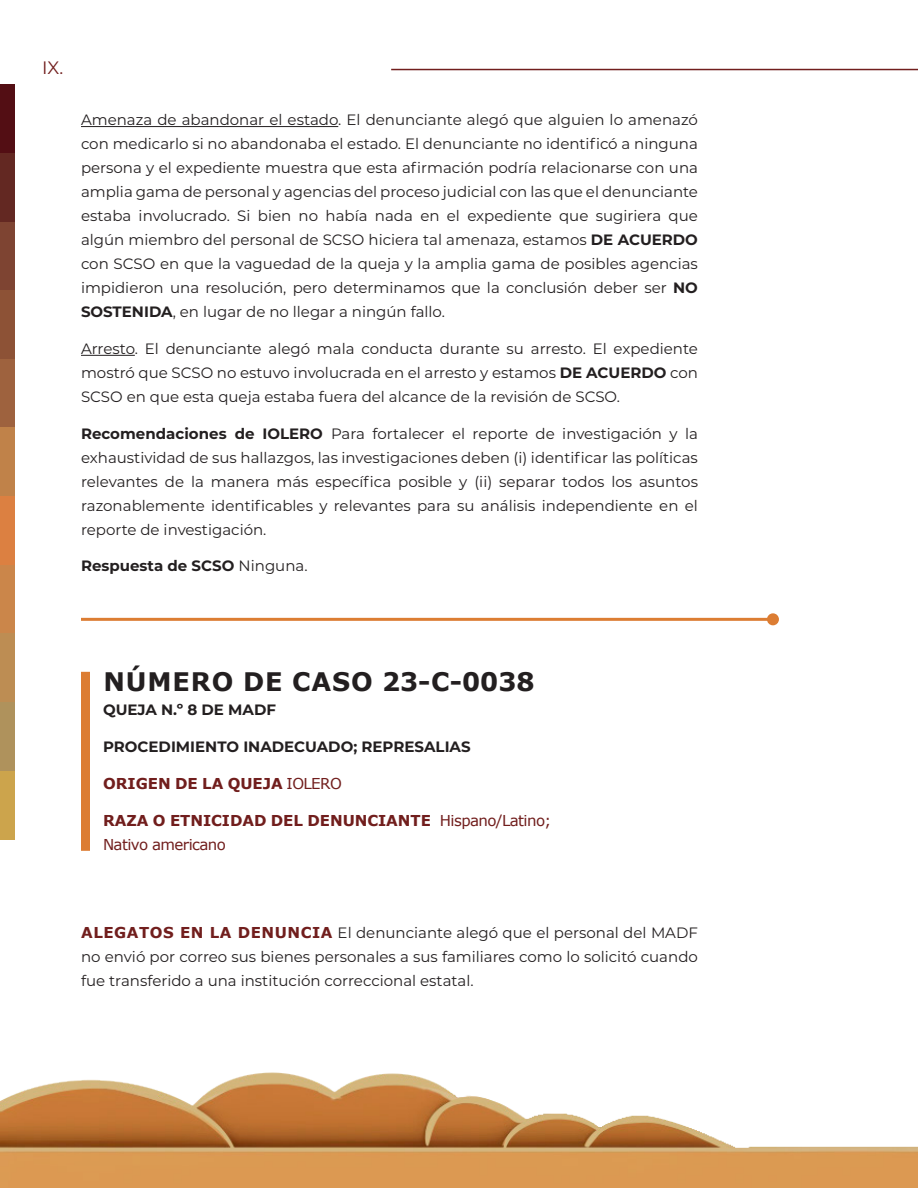
<style>
.page{position:relative;width:918px;height:1188px;background:#fff}
.page>*{position:absolute;margin:0;border:0;box-sizing:border-box;transform-origin:0 0}
.t1{font:700 25.5px "Verdana";letter-spacing:.035em;color:#231f20}
.t2{font:18px "Montserrat";color:#711e1d}
.t3{font:15px/24px "Montserrat";color:#231f20;text-align:justify}
.t4{font:700 15px "Montserrat";color:#231f20}
.t5{font:15px/24px "Verdana";letter-spacing:-.04em;color:#711e1d}
.t6{font:700 15px "Verdana";letter-spacing:-.005em;color:#711e1d}
.s1{font-weight:700}
.s2{font-weight:400}
.s3{font-family:"Verdana";font-weight:700;color:#711e1d}
</style>
<div class="page">
<hr style="left:391px;top:69px;width:527px;height:1px;background:#711e1d">
<div style="left:0;top:84px;width:15px;height:69px;background:#530e14"></div>
<div style="left:0;top:153px;width:15px;height:69px;background:#632822"></div>
<div style="left:0;top:222px;width:15px;height:68px;background:#7e4432"></div>
<div style="left:0;top:290px;width:15px;height:69px;background:#8d5236"></div>
<div style="left:0;top:359px;width:15px;height:69px;background:#9e623e"></div>
<div style="left:0;top:428px;width:15px;height:68px;background:#c08249"></div>
<div style="left:0;top:496px;width:15px;height:69px;background:#dc8041"></div>
<div style="left:0;top:565px;width:15px;height:69px;background:#cb864a"></div>
<div style="left:0;top:634px;width:15px;height:68px;background:#bd8d53"></div>
<div style="left:0;top:702px;width:15px;height:69px;background:#af925c"></div>
<div style="left:0;top:771px;width:15px;height:68px;background:#cca44c"></div>
<img style="left:0;top:1072px;width:918px;height:116px">
<hr style="left:81px;top:618px;width:692px;height:3px;background:#dc7d33">
<div style="left:767px;top:613px;width:12px;height:12px;background:#dc7d33;border-radius:50%"></div>
<div style="left:81px;top:672px;width:9px;height:179px;background:#dc7d33"></div>
<hr style="left:81px;top:126px;width:257px;height:1px;background:#231f20">
<hr style="left:81px;top:355px;width:54px;height:1px;background:#231f20">
<p class="t2" style="left:42px;top:56px;width:23px">IX.</p>
<p class="t3" style="left:81px;top:107px;width:619px">Amenaza de abandonar el estado. El denunciante alegó que alguien lo amenazó con medicarlo si no abandonaba el estado. El denunciante no identifcó a ninguna persona y el expediente muestra que esta afrmación podría relacionarse con una amplia gama de personal y agencias del proceso judicial con las que el denunciante estaba involucrado. Si bien no había nada en el expediente que sugiriera que algún miembro del personal de SCSO hiciera tal amenaza, estamos <span class="s1">DE ACUERDO </span>con SCSO en que la vaguedad de la queja y la amplia gama de posibles agencias impidieron una resolución, pero determinamos que la conclusión deber ser <span class="s1">NO SOSTENIDA</span>, en lugar de no llegar a ningún fallo.</p>
<p class="t3" style="left:81px;top:336px;width:618px">Arresto. El denunciante alegó mala conducta durante su arresto. El expediente mostró que SCSO no estuvo involucrada en el arresto y estamos <span class="s1">DE ACUERDO</span> con SCSO en que esta queja estaba fuera del alcance de la revisión de SCSO.</p>
<p class="t3" style="left:81px;top:421px;width:619px"><span class="s1">Recomendaciones de IOLERO</span> Para fortalecer el reporte de investigación y la exhaustividad de sus hallazgos, las investigaciones deben (i) identifcar las políticas relevantes de la manera más específca posible y (ii) separar todos los asuntos razonablemente identifcables y relevantes para su análisis independiente en el reporte de investigación.</p>
<p class="t4" style="left:81px;top:555px;width:228px">Respuesta de SCSO <span class="s2">Ninguna.</span></p>
<h3 class="t1" style="left:103px;top:665px;width:433px">NÚMERO DE CASO 23-C-0038</h3>
<h3 class="t4" style="left:103px;top:699px;width:174px">QUEJA N.º 8 DE MADF</h3>
<h3 class="t4" style="left:103px;top:736px;width:369px">PROCEDIMIENTO INADECUADO; REPRESALIAS</h3>
<h4 class="t6" style="left:103px;top:774px;width:240px">ORIGEN DE LA QUEJA <span class="s2">IOLERO</span></h4>
<h4 class="t5" style="left:103px;top:808px;width:450px"><span class="s1">RAZA O ETNICIDAD DEL DENUNCIANTE</span> Hispano/Latino;<br>Nativo americano</h4>
<p class="t3" style="left:81px;top:921px;width:618px"><span class="s3">ALEGATOS EN LA DENUNCIA</span> El denunciante alegó que el personal del MADF no envió por correo sus bienes personales a sus familiares como lo solicitó cuando fue transferido a una institución correccional estatal.</p>
</div>
